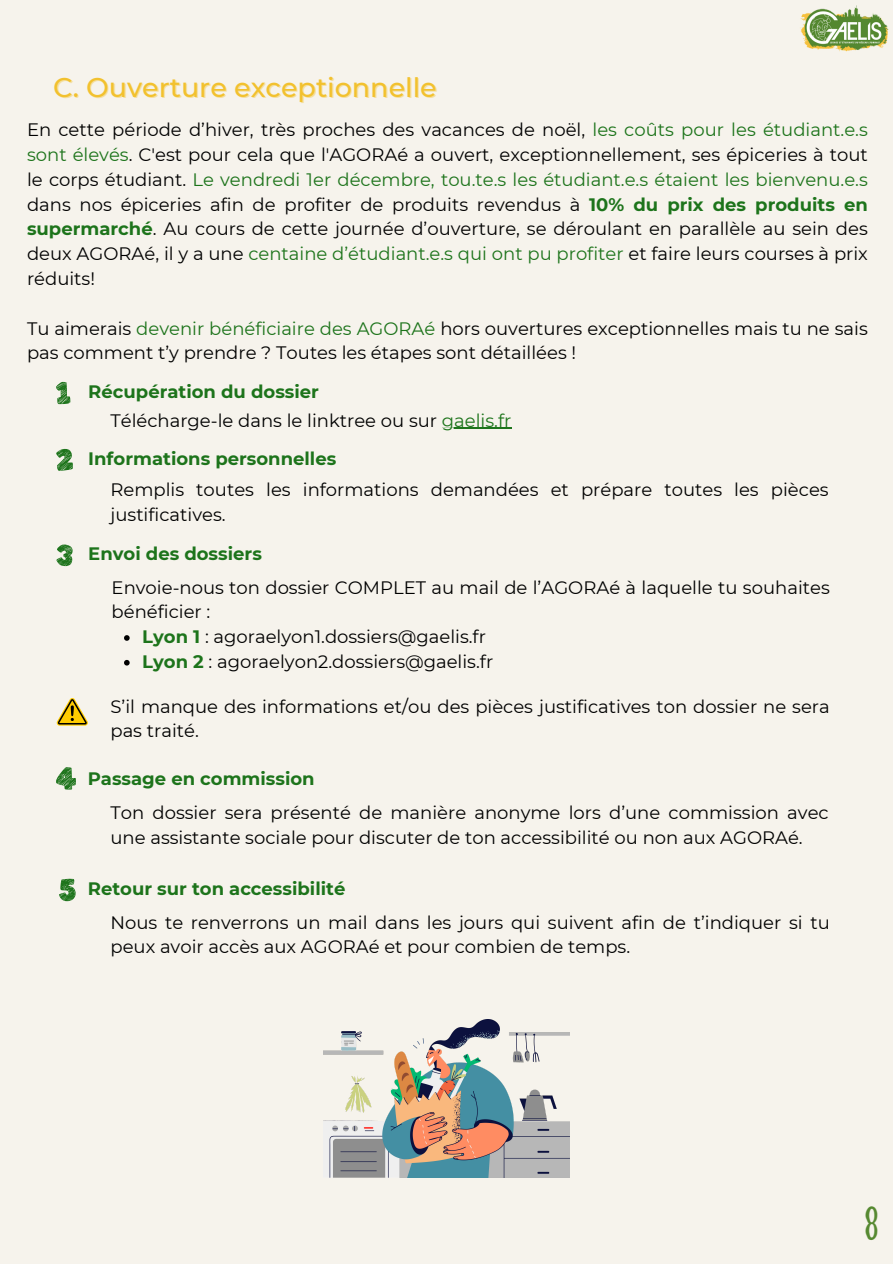
<style>
.page{position:relative;width:893px;height:1264px;background:#fff}
.page>*{position:absolute;margin:0;border:0;box-sizing:border-box;transform-origin:0 0}
.t1{font:48px "Breakfast Club";color:#568931}
.t2{font:500 27px "Montserrat";color:#f2c12e}
.t3{font:18px/24.8px "Montserrat";color:#000}
.t4{font:700 18px "Montserrat";color:#1d741b}
.s1{color:#1d741b}
.s2{font-weight:700;color:#1d741b}
</style>
<div class="page">
<div style="left:0;top:0;width:892px;height:1263px;background:#f6f3ec"></div>
<img style="left:800px;top:6px;width:88px;height:46px">
<svg style="left:56px;top:382px;width:14px;height:22px"></svg>
<svg style="left:56px;top:448px;width:17px;height:23px"></svg>
<svg style="left:56px;top:544px;width:17px;height:22px"></svg>
<svg style="left:56px;top:698px;width:32px;height:27px"></svg>
<svg style="left:56px;top:767px;width:20px;height:22px"></svg>
<svg style="left:59px;top:878px;width:17px;height:23px"></svg>
<img style="left:323px;top:1019px;width:247px;height:158px">
<hr style="left:442px;top:428px;width:69px;height:1px;background:#1d741b">
<svg style="left:124px;top:635px;width:6px;height:5px"></svg>
<svg style="left:124px;top:660px;width:6px;height:5px"></svg>
<p class="t2" style="left:53px;top:71px;width:385px">C. Ouverture exceptionnelle</p>
<p class="t3" style="left:27px;top:118px;width:842px;text-align:justify">En cette période d’hiver, très proches des vacances de noël, <span class="s1">les coûts pour les étudiant.e.s sont élevés</span>. C'est pour cela que l'AGORAé a ouvert, exceptionnellement, ses épiceries à tout le corps étudiant. <span class="s1">Le vendredi 1er décembre, tou.te.s les étudiant.e.s étaient les bienvenu.e.s </span>dans nos épiceries afin de profiter de produits revendus à <span class="s2">10% du prix des produits en supermarché</span>. Au cours de cette journée d’ouverture, se déroulant en parallèle au sein des deux AGORAé, il y a une <span class="s1">centaine d’étudiant.e.s qui ont pu profiter</span> et faire leurs courses à prix réduits!</p>
<p class="t3" style="left:27px;top:316px;width:842px">Tu aimerais <span class="s1">devenir bénéficiaire des AGORAé</span> hors ouvertures exceptionnelles mais tu ne sais pas comment t’y prendre ? Toutes les étapes sont détaillées !</p>
<p class="t4" style="left:88px;top:381px;width:232px">Récupération du dossier</p>
<p class="t3" style="left:110px;top:408px;width:402px">Télécharge-le dans le linktree ou sur <span class="s1">gaelis.fr</span></p>
<p class="t4" style="left:88px;top:447px;width:249px">Informations personnelles</p>
<p class="t3" style="left:110px;top:477px;width:719px">Remplis toutes les informations demandées et prépare toutes les pièces justificatives.</p>
<p class="t4" style="left:88px;top:543px;width:175px">Envoi des dossiers</p>
<p class="t3" style="left:112px;top:574px;width:719px">Envoie-nous ton dossier COMPLET au mail de l’AGORAé à laquelle tu souhaites bénéficier :</p>
<p class="t3" style="left:142px;top:624px;width:345px"><span class="s2">Lyon 1</span> : agoraelyon1.dossiers@gaelis.fr</p>
<p class="t3" style="left:142px;top:649px;width:352px"><span class="s2">Lyon 2</span> : agoraelyon2.dossiers@gaelis.fr</p>
<p class="t3" style="left:110px;top:693px;width:720px">S’il manque des informations et/ou des pièces justificatives ton dossier ne sera pas traité.</p>
<p class="t4" style="left:88px;top:768px;width:228px">Passage en commission</p>
<p class="t3" style="left:110px;top:800px;width:719px">Ton dossier sera présenté de manière anonyme lors d’une commission avec une assistante sociale pour discuter de ton accessibilité ou non aux AGORAé.</p>
<p class="t4" style="left:88px;top:877px;width:259px">Retour sur ton accessibilité</p>
<p class="t3" style="left:110px;top:909px;width:720px">Nous te renverrons un mail dans les jours qui suivent afin de t’indiquer si tu peux avoir accès aux AGORAé et pour combien de temps.</p>
<p class="t1" style="left:864px;top:1203px;width:16px">8</p>
</div>
